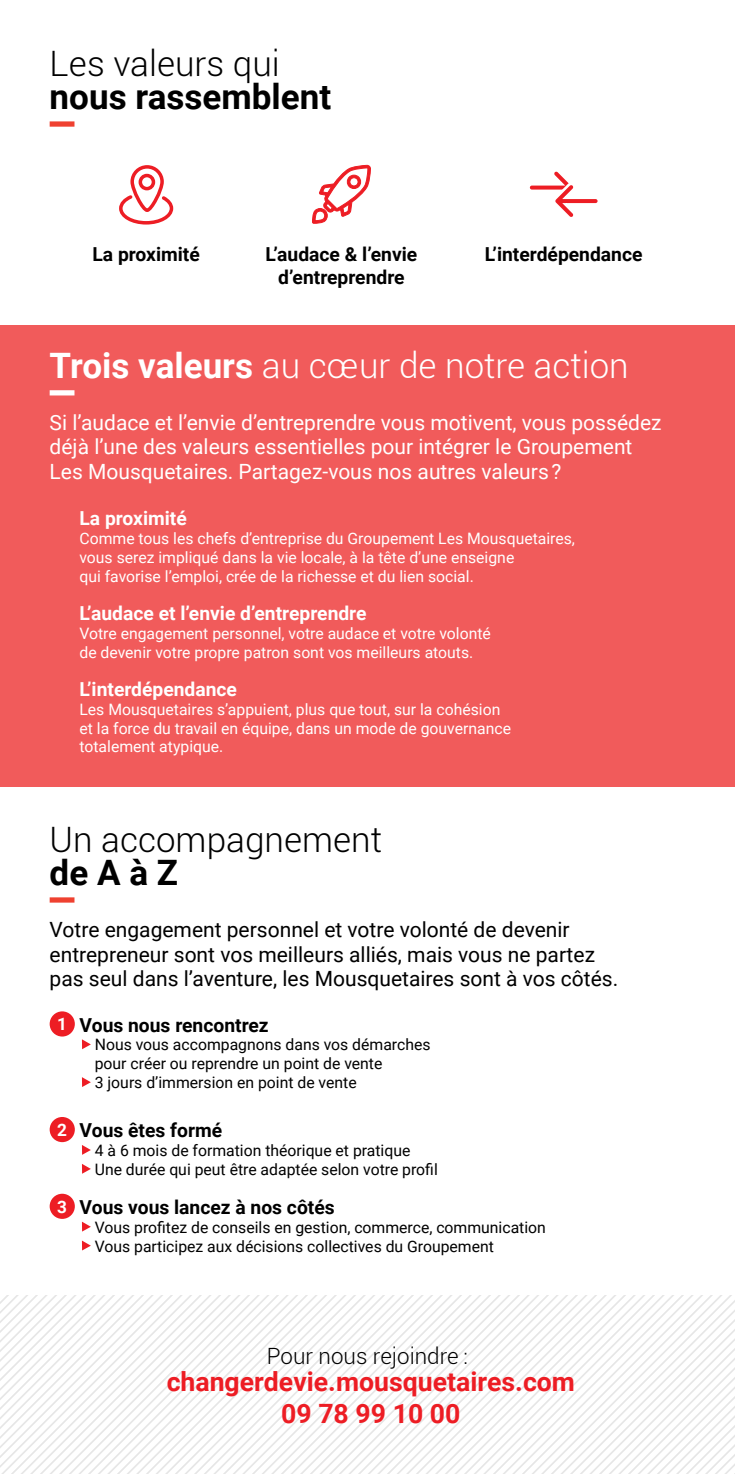
<style>
.page{position:relative;width:735px;height:1474px;background:#fff}
.page>*{position:absolute;margin:0;border:0;box-sizing:border-box;transform-origin:0 0}
.t1{font:300 35px "Roboto";color:#fff}
.t2{font:300 35px "Roboto";color:#000}
.t3{font:700 35px "Roboto";color:#000}
.t4{font:700 26.6px/31.5px "Roboto";color:#ed1d24;text-align:center}
.t5{font:300 22.4px "Roboto";color:#000}
.t6{font:21px/24.5px "Roboto";color:#fff}
.t7{font:21px/24.5px "Roboto";color:#000}
.t8{font:700 19.25px "Roboto";color:#000}
.t9{font:700 19.25px "Roboto";color:#fff}
.t10{font:15.75px/18.9px "Roboto";color:#fff}
.t11{font:15.75px/18.9px "Roboto";color:#000}
.s1{font-weight:700}
.s2{font-size:17.15px;color:#fff}
</style>
<div class="page">
<svg style="left:0;top:1295px;width:734px;height:178px"></svg>
<div style="left:0;top:325px;width:734px;height:461px;background:#f15b5b"></div>
<div style="left:50px;top:121px;width:24px;height:6px;background:#ef4130"></div>
<div style="left:50px;top:390px;width:24px;height:5px;background:#fff"></div>
<div style="left:50px;top:897px;width:24px;height:5px;background:#ef4130"></div>
<div style="left:50px;top:1011px;width:25px;height:25px;background:#ed1d24;border-radius:50%"></div>
<svg style="left:82px;top:1039px;width:9px;height:10px"></svg>
<svg style="left:82px;top:1077px;width:9px;height:10px"></svg>
<div style="left:50px;top:1116px;width:25px;height:26px;background:#ed1d24;border-radius:50%"></div>
<svg style="left:82px;top:1145px;width:9px;height:9px"></svg>
<svg style="left:82px;top:1164px;width:9px;height:9px"></svg>
<div style="left:50px;top:1193px;width:25px;height:25px;background:#ed1d24;border-radius:50%"></div>
<svg style="left:82px;top:1221px;width:9px;height:10px"></svg>
<svg style="left:82px;top:1240px;width:9px;height:10px"></svg>
<svg style="left:529px;top:171px;width:69px;height:46px"></svg>
<svg style="left:119px;top:192px;width:55px;height:33px"></svg>
<div style="left:130px;top:165px;width:34px;height:47px;border:4px solid #ed1d24;border-radius:15px"></div>
<div style="left:138px;top:174px;width:17px;height:16px;border:4px solid #ed1d24;border-radius:50%"></div>
<svg style="left:312px;top:165px;width:59px;height:59px"></svg>
<h1 class="t2" style="left:50px;top:49px;width:231px">Les valeurs qui</h1>
<h1 class="t3" style="left:50px;top:83px;width:283px">nous rassemblent</h1>
<p class="t8" style="left:92px;top:246px;width:109px">La proximité</p>
<p class="t8" style="left:265px;top:246px;width:153px">L’audace &amp; l’envie</p>
<p class="t8" style="left:484px;top:246px;width:159px">L’interdépendance</p>
<p class="t8" style="left:278px;top:269px;width:128px">d’entreprendre</p>
<h1 class="t1" style="left:50px;top:351px;width:580px"><span class="s1">Trois valeurs</span> au cœur de notre action</h1>
<h3 class="t6" style="left:50px;top:412px;width:613px">Si l’audace et l’envie d’entreprendre vous motivent, vous possédez déjà l’une des valeurs essentielles pour intégrer le Groupement<br>Les Mousquetaires. Partagez-vous nos autres valeurs ?</h3>
<p class="t9" style="left:79px;top:510px;width:109px">La proximité</p>
<p class="t10" style="left:79px;top:530px;width:497px">Comme tous les chefs d’entreprise du Groupement Les Mousquetaires, vous serez impliqué dans la vie locale, à la tête d’une enseigne<br>qui favorise l’emploi, crée de la richesse et du lien social.</p>
<p class="t9" style="left:79px;top:605px;width:288px">L’audace et l’envie d’entreprendre</p>
<p class="t10" style="left:79px;top:625px;width:413px">Votre engagement personnel, votre audace et votre volonté de devenir votre propre patron sont vos meilleurs atouts.</p>
<p class="t9" style="left:79px;top:681px;width:159px">L’interdépendance</p>
<p class="t10" style="left:79px;top:701px;width:433px">Les Mousquetaires s’appuient, plus que tout, sur la cohésion et la force du travail en équipe, dans un mode de gouvernance totalement atypique.</p>
<h1 class="t2" style="left:50px;top:825px;width:334px">Un accompagnement</h1>
<h1 class="t3" style="left:50px;top:858px;width:130px">de A à Z</h1>
<h3 class="t7" style="left:50px;top:919px;width:569px">Votre engagement personnel et votre volonté de devenir entrepreneur sont vos meilleurs alliés, mais vous ne partez pas seul dans l’aventure, les Mousquetaires sont à vos côtés.</h3>
<p class="t8" style="left:57px;top:1016px;width:213px"><span class="s2">1</span> Vous nous rencontrez</p>
<p class="t11" style="left:95px;top:1036px;width:337px">Nous vous accompagnons dans vos démarches pour créer ou reprendre un point de vente<br>3 jours d’immersion en point de vente</p>
<p class="t8" style="left:57px;top:1122px;width:166px"><span class="s2">2</span> Vous êtes formé</p>
<p class="t11" style="left:95px;top:1142px;width:344px">4 à 6 mois de formation théorique et pratique<br>Une durée qui peut être adaptée selon votre profil</p>
<p class="t8" style="left:57px;top:1199px;width:279px"><span class="s2">3</span> Vous vous lancez à nos côtés</p>
<p class="t11" style="left:95px;top:1217px;width:452px">Vous profitez de conseils en gestion, commerce, communication<br>Vous participez aux décisions collectives du Groupement</p>
<h3 class="t5" style="left:267px;top:1340px;width:202px">Pour nous rejoindre :</h3>
<h2 class="t4" style="left:166px;top:1368px;width:409px">changerdevie.mousquetaires.com<br>09 78 99 10 00</h2>
</div>
